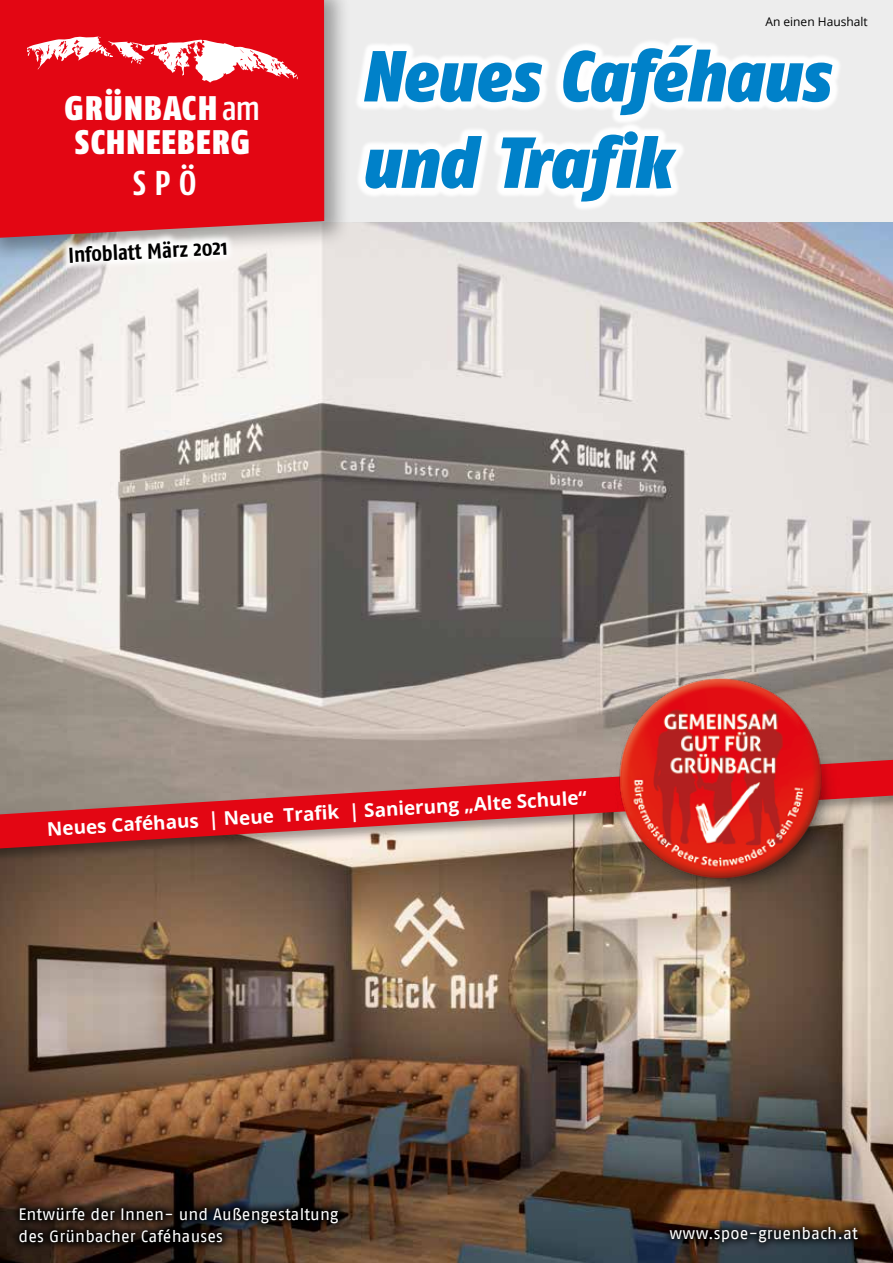
<style>
.page{position:relative;width:893px;height:1263px;background:#fff}
.page>*{position:absolute;margin:0;border:0;box-sizing:border-box;transform-origin:0 0}
.t1{font:italic 900 72px/86.4px "Fago Co";color:#0081c9}
.t2{font:700 34.5px "Fago Co";color:#fff}
.t3{font:900 34.05px/33.5px "Fago Co";letter-spacing:.035em;color:#fff;text-align:center}
.t4{font:700 21.6px "Fago Co";color:#000}
.t5{font:700 18.9px "Open Sans";color:#fff}
.t6{font:16.5px/22.5px "Fago No";letter-spacing:.005em;color:#fff}
.t7{font:12px "Open Sans";color:#000}
.s1{font-weight:500}
</style>
<div class="page">
<img style="left:0;top:864px;width:893px;height:399px">
<img style="left:0;top:221px;width:893px;height:536px">
<div style="left:309px;top:0;width:584px;height:221px;background:#ededed"></div>
<div style="left:0;top:0;width:351px;height:264px;background:#000;opacity:.35"></div>
<svg style="left:0;top:0;width:324px;height:238px;background:#df121e"></svg>
<svg style="left:59px;top:228px;width:178px;height:45px"></svg>
<div style="left:661px;top:1217px;width:206px;height:35px;background:#000;opacity:.75"></div>
<div style="left:0;top:757px;width:893px;height:107px;background:#000;opacity:.35"></div>
<svg style="left:0;top:760px;width:893px;height:88px;background:#bf6160"></svg>
<img style="left:546px;top:667px;width:305px;height:241px">
<div style="left:17px;top:19px;width:285px;height:192px;background:#e30613"></div>
<svg style="left:27px;top:36px;width:271px;height:47px"></svg>
<div style="left:354px;top:36px;width:489px;height:175px;background:linear-gradient(to right,#f9f9f9,#f3f3f3)"></div>
<svg style="left:10px;top:1197px;width:338px;height:55px;background:#291e17"></svg>
<h3 class="t3" style="left:64px;top:91px;width:198px">GRÜNBACH<span class="s1">am<br></span>SCHNEEBERG</h3>
<h2 class="t2" style="left:133px;top:163px;width:65px">SPÖ</h2>
<h3 class="t4" style="left:68px;top:243px;width:161px;rotate:-3deg">Infoblatt März 2021</h3>
<p class="t7" style="left:765px;top:13px;width:104px">An einen Haushalt</p>
<h1 class="t1" style="left:361px;top:32px;width:469px">Neues Caféhaus und Trafik</h1>
<p class="t5" style="left:46px;top:814px;width:542px;rotate:-3deg">Neues Caféhaus | Neue Trafi k | Sanierung „Alte Schule“</p>
<p class="t6" style="left:18px;top:1202px;width:322px">Entwürfe der Innen- und Außengestaltung des Grünbacher Caféhauses</p>
<p class="t6" style="left:670px;top:1221px;width:190px">www.spoe-gruenbach.at</p>
</div>
